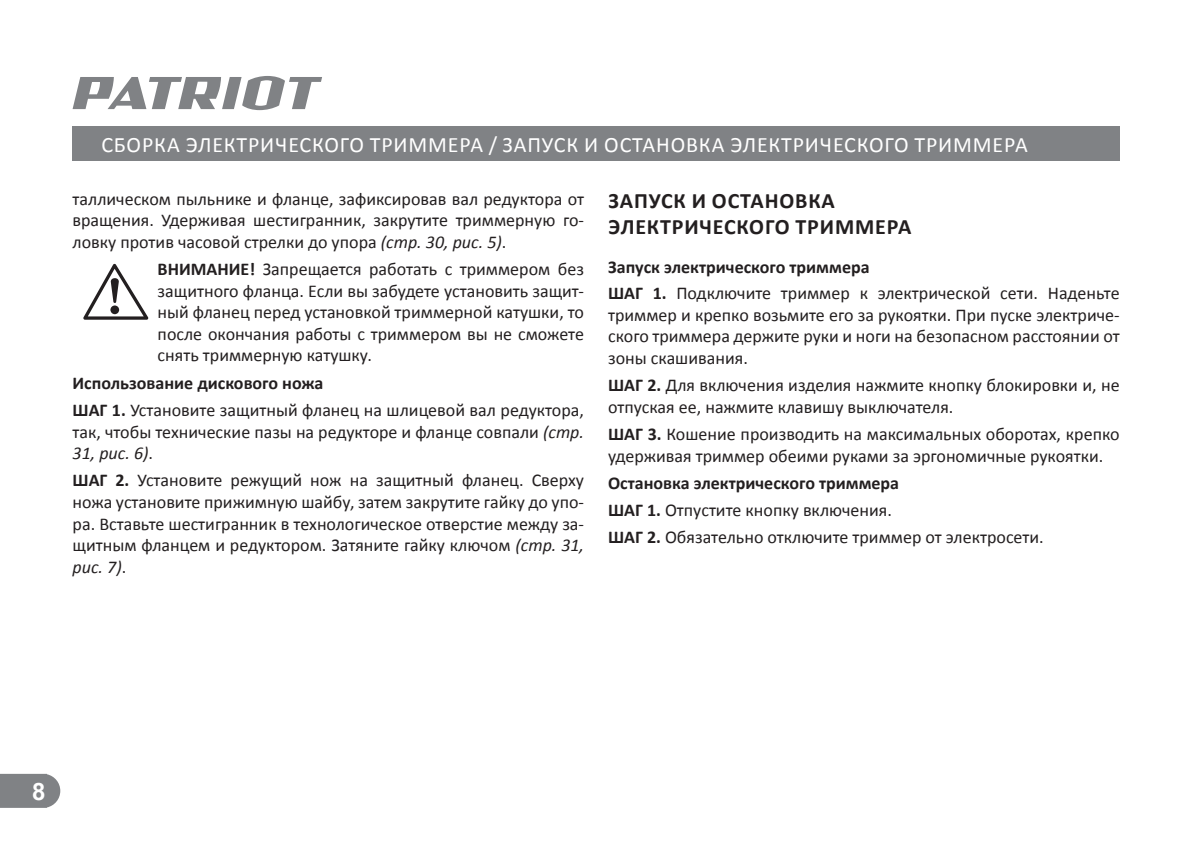
<style>
.page{position:relative;width:1192px;height:845px;background:#fff}
.page>*{position:absolute;margin:0;border:0;box-sizing:border-box;transform-origin:0 0}
.t1{font:700 24px "Arial";color:#fff}
.t2{font:22px "Calibri";letter-spacing:.04em;color:#fff}
.t3{font:700 22px/26.4px "Calibri";letter-spacing:.04em;color:#231f20}
.t4{font:18px/21.6px "Calibri";color:#231f20}
.s1{font-style:italic}
.s2{font-weight:700}
</style>
<div class="page">
<svg style="left:0;top:774px;width:60px;height:34px;background:#87898c"></svg>
<svg style="left:73px;top:76px;width:249px;height:34px"></svg>
<div style="left:73px;top:127px;width:1046px;height:34px;background:#808285"></div>
<svg style="left:83px;top:264px;width:66px;height:56px"></svg>
<p class="t2" style="left:101px;top:131px;width:928px">СБОРКА ЭЛЕКТРИЧЕСКОГО ТРИММЕРА / ЗАПУСК И ОСТАНОВКА ЭЛЕКТРИЧЕСКОГО ТРИММЕРА</p>
<p class="t4" style="left:73px;top:188px;width:513px;text-align:justify">таллическом пыльнике и фланце, зафиксировав вал редуктора от вращения. Удерживая шестигранник, закрутите триммерную го&shy;ловку против часовой стрелки до упора <span class="s1">(стр. 30, рис. 5)</span>.</p>
<p class="t4" style="left:158px;top:258px;width:428px;text-align:justify"><span class="s2">ВНИМАНИЕ!</span> Запрещается работать с триммером без защитного фланца. Если вы забудете установить защит&shy;ный фланец перед установкой триммерной катушки, то после окончания работы с триммером вы не сможете снять триммерную катушку.</p>
<p class="t4" style="left:73px;top:369px;width:513px;line-height:27.2px"><span class="s2">Использование дискового ножа<br>ШАГ 1.</span> Установите защитный фланец на шлицевой вал редуктора,</p>
<p class="t4" style="left:73px;top:421px;width:513px">так, чтобы технические пазы на редукторе и фланце совпали <span class="s1">(стр.<br>31, рис. 6)</span>.</p>
<p class="t4" style="left:73px;top:470px;width:513px;text-align:justify"><span class="s2">ШАГ 2.</span> Установите режущий нож на защитный фланец. Сверху ножа установите прижимную шайбу, затем закрутите гайку до упо&shy;ра. Вставьте шестигранник в технологическое отверстие между за&shy;щитным фланцем и редуктором. Затяните гайку ключом <span class="s1">(стр. 31, рис. 7)</span>.</p>
<p class="t3" style="left:608px;top:187px;width:304px">ЗАПУСК И ОСТАНОВКА<br>ЭЛЕКТРИЧЕСКОГО ТРИММЕРА</p>
<p class="t4" style="left:608px;top:253px;width:513px;line-height:26.4px"><span class="s2">Запуск электрического триммера<br>ШАГ 1.</span> Подключите триммер к электрической сети. Наденьте</p>
<p class="t4" style="left:608px;top:304px;width:513px;text-align:justify">триммер и крепко возьмите его за рукоятки. При пуске электриче&shy;ского триммера держите руки и ноги на безопасном расстоянии от зоны скашивания.</p>
<p class="t4" style="left:608px;top:374px;width:513px"><span class="s2">ШАГ 2.</span> Для включения изделия нажмите кнопку блокировки и, не отпуская ее, нажмите клавишу выключателя.</p>
<p class="t4" style="left:608px;top:423px;width:513px"><span class="s2">ШАГ 3.</span> Кошение производить на максимальных оборотах, крепко удерживая триммер обеими руками за эргономичные рукоятки.</p>
<p class="t4" style="left:608px;top:469px;width:437px;line-height:27.2px"><span class="s2">Остановка электрического триммера<br>ШАГ 1.</span> Отпустите кнопку включения.<br><span class="s2">ШАГ 2.</span> Обязательно отключите триммер от электросети.</p>
<h1 class="t1" style="left:32px;top:775px;width:15px">8</h1>
</div>
